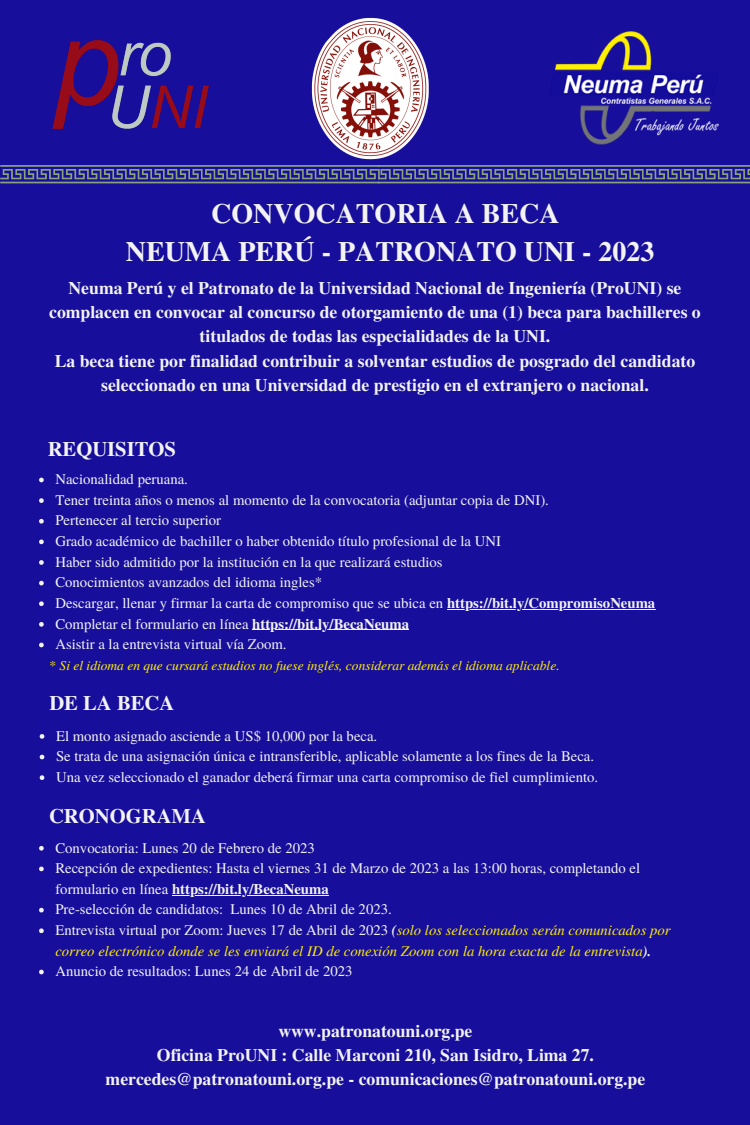
<style>
.page{position:relative;width:750px;height:1125px;background:#170e9b}
.page>*{position:absolute;margin:0;border:0;box-sizing:border-box;transform-origin:0 0}
.t1{font:700 28px/38.5px "Te X Gyre Termes";color:#f3f3f3;text-align:center}
.t2{font:700 20.62px "Te X Gyre Termes";color:#f3f3f3}
.t3{font:700 17.62px/24.4px "Te X Gyre Termes";color:#f3f3f3;text-align:center}
.t4{font:14.75px/20.6px "Te X Gyre Termes";color:#f3f3f3}
.t5{font:italic 13.5px "Te X Gyre Termes";color:#ffef00}
.s1{font-weight:700}
.s2{font-style:normal}
.s3{font-weight:700;font-style:italic}
.s4{font-style:italic;color:#ffef00}
</style>
<div class="page">
<img style="left:311px;top:17px;width:118px;height:143px">
<svg style="left:0;top:165px;width:750px;height:18px"></svg>
<img style="left:552px;top:31px;width:167px;height:114px">
<img style="left:52px;top:40px;width:157px;height:89px">
<svg style="left:39px;top:478px;width:5px;height:4px"></svg>
<svg style="left:39px;top:498px;width:5px;height:5px"></svg>
<svg style="left:39px;top:519px;width:5px;height:5px"></svg>
<svg style="left:39px;top:540px;width:5px;height:4px"></svg>
<svg style="left:39px;top:560px;width:5px;height:5px"></svg>
<svg style="left:39px;top:581px;width:5px;height:4px"></svg>
<svg style="left:39px;top:601px;width:5px;height:5px"></svg>
<hr style="left:447px;top:609px;width:208px;height:1px;background:#f3f3f3">
<svg style="left:39px;top:622px;width:5px;height:5px"></svg>
<hr style="left:252px;top:630px;width:157px;height:1px;background:#f3f3f3">
<svg style="left:39px;top:643px;width:5px;height:4px"></svg>
<svg style="left:39px;top:846px;width:5px;height:5px"></svg>
<svg style="left:39px;top:867px;width:5px;height:4px"></svg>
<hr style="left:172px;top:895px;width:157px;height:1px;background:#f3f3f3">
<svg style="left:39px;top:908px;width:5px;height:4px"></svg>
<svg style="left:39px;top:928px;width:5px;height:5px"></svg>
<svg style="left:39px;top:970px;width:5px;height:4px"></svg>
<svg style="left:40px;top:734px;width:4px;height:5px"></svg>
<svg style="left:40px;top:755px;width:4px;height:4px"></svg>
<svg style="left:40px;top:775px;width:4px;height:5px"></svg>
<h1 class="t1" style="left:126px;top:193px;width:530px">CONVOCATORIA A BECA<br>NEUMA PERÚ - PATRONATO UNI - 2023</h1>
<p class="t3" style="left:49px;top:274px;width:653px">Neuma Perú y el Patronato de la Universidad Nacional de Ingeniería (ProUNI) se complacen en convocar al concurso de otorgamiento de una (1) beca para bachilleres o titulados de todas las especialidades de la UNI.<br>La beca tiene por finalidad contribuir a solventar estudios de posgrado del candidato seleccionado en una Universidad de prestigio en el extranjero o nacional.</p>
<h2 class="t2" style="left:48px;top:433px;width:130px">REQUISITOS</h2>
<p class="t4" style="left:55px;top:468px;width:601px">Nacionalidad peruana.<br>Tener treinta años o menos al momento de la convocatoria (adjuntar copia de DNI).<br>Pertenecer al tercio superior<br>Grado académico de bachiller o haber obtenido título profesional de la UNI<br>Haber sido admitido por la institución en la que realizará estudios<br>Conocimientos avanzados del idioma ingles*<br>Descargar, llenar y firmar la carta de compromiso que se ubica en <span class="s1">https://bit.ly/CompromisoNeuma </span>Completar el formulario en línea <span class="s1">https://bit.ly/BecaNeuma<br></span>Asistir a la entrevista virtual vía Zoom.</p>
<p class="t5" style="left:50px;top:656px;width:512px"><span class="s2">*</span> Si el idioma en que cursará estudios no fuese inglés, considerar además el idioma aplicable.</p>
<h2 class="t2" style="left:49px;top:687px;width:126px">DE LA BECA</h2>
<p class="t4" style="left:56px;top:725px;width:544px">El monto asignado asciende a US$ 10,000 por la beca.<br>Se trata de una asignación única e intransferible, aplicable solamente a los fines de la Beca.<br>Una vez seleccionado el ganador deberá firmar una carta compromiso de fiel cumplimiento.</p>
<h2 class="t2" style="left:49px;top:800px;width:158px">CRONOGRAMA</h2>
<p class="t4" style="left:55px;top:836px;width:617px">Convocatoria: Lunes 20 de Febrero de 2023<br>Recepción de expedientes: Hasta el viernes 31 de Marzo de 2023 a las 13:00 horas, completando el formulario en línea <span class="s1">https://bit.ly/BecaNeuma<br></span>Pre-selección de candidatos: Lunes 10 de Abril de 2023.<br>Entrevista virtual por Zoom: Jueves 17 de Abril de 2023 <span class="s3">(</span><span class="s4">solo los seleccionados serán comunicados por correo electrónico donde se les enviará el ID de conexión Zoom con la hora exacta de la entrevista</span><span class="s3">).<br></span>Anuncio de resultados: Lunes 24 de Abril de 2023</p>
<p class="t3" style="left:106px;top:1018px;width:541px">www.patronatouni.org.pe<br>Oficina ProUNI : Calle Marconi 210, San Isidro, Lima 27. mercedes@patronatouni.org.pe - comunicaciones@patronatouni.org.pe</p>
</div>
